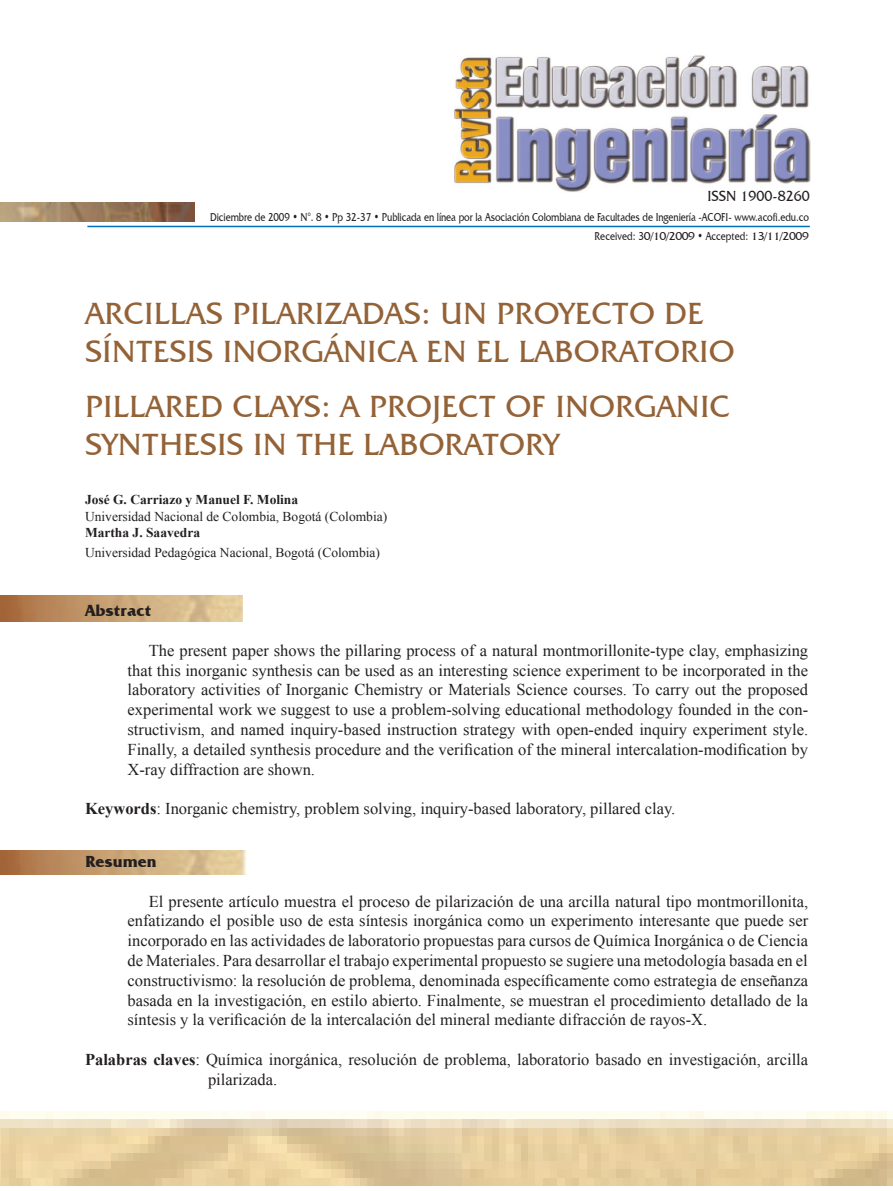
<style>
.page{position:relative;width:893px;height:1191px;background:#fff}
.page>*{position:absolute;margin:0;border:0;box-sizing:border-box;transform-origin:0 0}
.t1{font:31.5px/37.8px "Friz Quadrata IT Cby BT";color:#946237}
.t2{font:16.5px/19.8px "Times New Roman";color:#231f20;text-align:justify}
.t3{font:700 16.5px "Friz Quadrata IT Cby BT";color:#231f20}
.t4{font:15px "Friz Quadrata IT Cby BT";color:#231f20;scale:.9 1}
.t5{font:13.5px "Times New Roman";color:#231f20}
.t6{font:700 13.5px "Times New Roman";color:#231f20}
.t7{font:11.7px/19.5px "Friz Quadrata IT Cby BT";letter-spacing:-.01em;color:#231f20;text-align:right;scale:.8 1}
.s1{font-weight:700}
</style>
<div class="page">
<img style="left:454px;top:55px;width:357px;height:137px">
<img style="left:0;top:850px;width:247px;height:24px">
<hr style="left:87px;top:226px;width:723px;height:1px;background:#0072bc">
<img style="left:0;top:1111px;width:893px;height:74px">
<img style="left:1px;top:202px;width:193px;height:20px">
<img style="left:1px;top:595px;width:242px;height:26px">
<p class="t4" style="left:707px;top:186px;width:115px">ISSN 1900-8260</p>
<p class="t7" style="left:210px;top:207px;width:750px">Diciembre de 2009 • N°. 8 • Pp 32-37 • Publicada en línea por la Asociación Colombiana de Facultades de Ingeniería -ACOFI- www.acofi.edu.co<br>Received: 30/10/2009 • Accepted: 13/11/2009</p>
<h1 class="t1" style="left:85px;top:294px;width:651px">ARCILLAS PILARIZADAS: UN PROYECTO DE<br>SÍNTESIS INORGÁNICA EN EL LABORATORIO</h1>
<h1 class="t1" style="left:85px;top:387px;width:647px">PILLARED CLAYS: A PROJECT OF INORGANIC<br>SYNTHESIS IN THE LABORATORY</h1>
<p class="t6" style="left:85px;top:490px;width:215px">José G. Carriazo y Manuel F. Molina</p>
<p class="t5" style="left:85px;top:507px;width:304px">Universidad Nacional de Colombia, Bogotá (Colombia)</p>
<p class="t6" style="left:85px;top:523px;width:117px">Martha J. Saavedra</p>
<p class="t5" style="left:85px;top:543px;width:297px">Universidad Pedagógica Nacional, Bogotá (Colombia)</p>
<p class="t3" style="left:85px;top:600px;width:68px">Abstract</p>
<p class="t2" style="left:128px;top:640px;width:682px;text-indent:21px">The present paper shows the pillaring process of a natural montmorillonite-type clay, emphasizing that this inorganic synthesis can be used as an interesting science experiment to be incorporated in the laboratory activities of Inorganic Chemistry or Materials Science courses. To carry out the proposed experimental work we suggest to use a problem-solving educational methodology founded in the con&shy;structivism, and named inquiry-based instruction strategy with open-ended inquiry experiment style.<br>Finally, a detailed synthesis procedure and the verification of the mineral intercalation-modification by X-ray diffraction are shown.</p>
<p class="t2" style="left:85px;top:798px;width:592px"><span class="s1">Keywords</span>: Inorganic chemistry, problem solving, inquiry-based laboratory, pillared clay.</p>
<p class="t3" style="left:85px;top:851px;width:73px">Resumen</p>
<p class="t2" style="left:128px;top:891px;width:682px;text-indent:21px">El presente artículo muestra el proceso de pilarización de una arcilla natural tipo montmorillonita, enfatizando el posible uso de esta síntesis inorgánica como un experimento interesante que puede ser incorporado en las actividades de laboratorio propuestas para cursos de Química Inorgánica o de Ciencia de Materiales. Para desarrollar el trabajo experimental propuesto se sugiere una metodología basada en el constructivismo: la resolución de problema, denominada específicamente como estrategia de enseñanza basada en la investigación, en estilo abierto. Finalmente, se muestran el procedimiento detallado de la síntesis y la verificación de la intercalación del mineral mediante difracción de rayos-X.</p>
<p class="t2" style="left:208px;top:1049px;width:602px;text-indent:-123px"><span class="s1">Palabras claves</span>: Química inorgánica, resolución de problema, laboratorio basado en investigación, arcilla pilarizada.</p>
</div>
